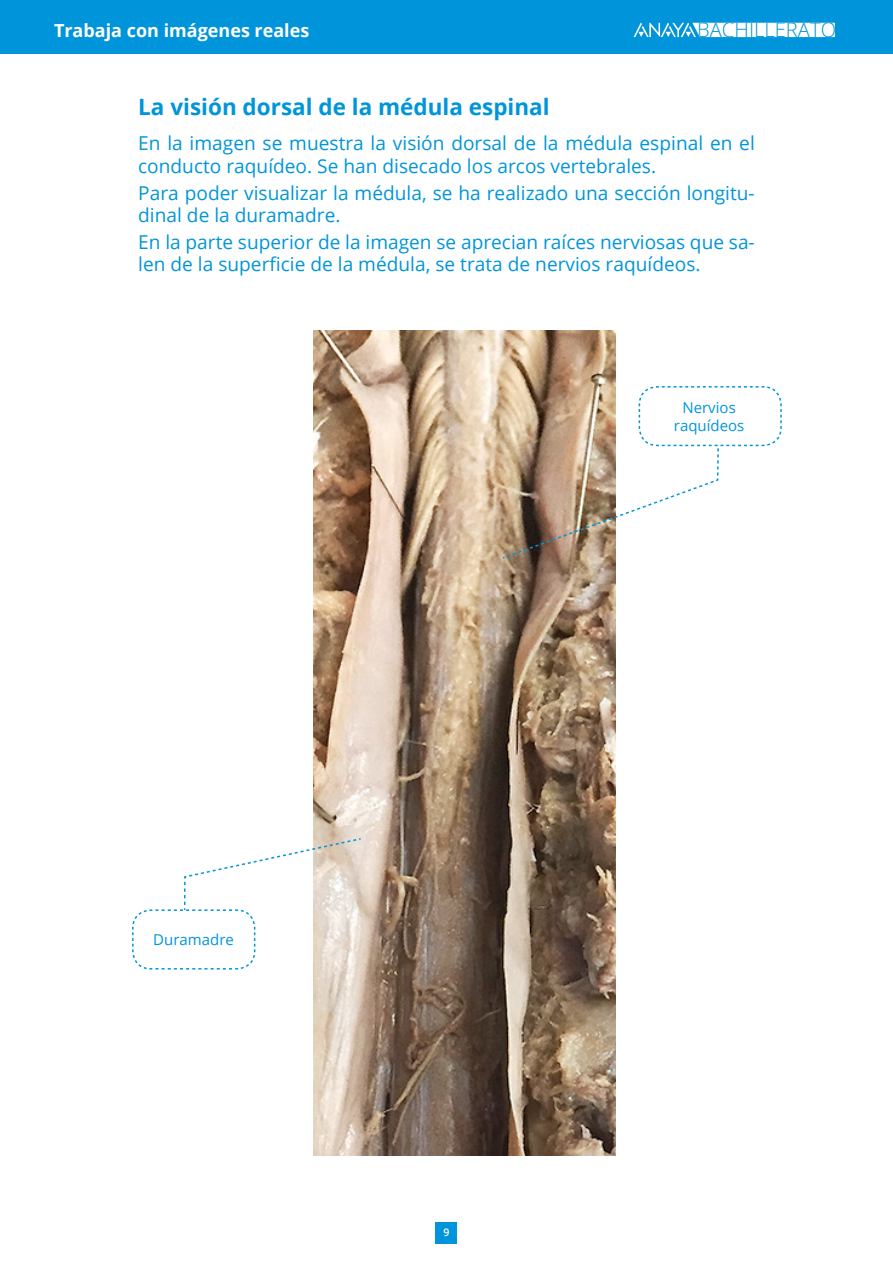
<style>
.page{position:relative;width:893px;height:1263px;background:#fff}
.page>*{position:absolute;margin:0;border:0;box-sizing:border-box;transform-origin:0 0}
.nuclTitul1G{font:700 22.5px "Open Sans";color:#0095da}
.t1{font:300 20.25px "Open Sans";color:#0095da}
.textoNormalG{font:19.2px/22.5px "Open Sans";color:#0095da}
.t2{font:700 18px "Open Sans";color:#fff}
.TextoEsquemaRedonda{font:15px/18px "Open Sans";color:#0095da;text-align:center}
.t3{font:600 10.5px "Open Sans";color:#fff}
</style>
<div class="page">
<div style="left:0;top:0;width:893px;height:54px;background:#0095da"></div>
<svg style="left:634px;top:22px;width:201px;height:15px"></svg>
<div style="left:436px;top:1222px;width:21px;height:21px;background:#0095da"></div>
<img style="left:313px;top:330px;width:303px;height:825px">
<svg style="left:501px;top:385px;width:281px;height:175px"></svg>
<svg style="left:132px;top:837px;width:230px;height:133px"></svg>
<p class="t2" style="left:54px;top:18px;width:257px">Trabaja con imágenes reales</p>
<p class="t1" style="left:697px;top:16px;width:140px">BACHILLERATO</p>
<p class="nuclTitul1G" style="left:138px;top:91px;width:413px">La visión dorsal de la médula espinal</p>
<p class="textoNormalG" style="left:138px;top:132px;width:618px">En la imagen se muestra la visión dorsal de la médula espinal en el conducto raquídeo. Se han disecado los arcos vertebrales.</p>
<p class="textoNormalG" style="left:138px;top:181px;width:618px">Para poder visualizar la médula, se ha realizado una sección longitu&shy;dinal de la duramadre.</p>
<p class="textoNormalG" style="left:138px;top:230px;width:618px">En la parte superior de la imagen se aprecian raíces nerviosas que sa&shy;len de la superficie de la médula, se trata de nervios raquídeos.</p>
<p class="TextoEsquemaRedonda" style="left:153px;top:930px;width:82px">Duramadre</p>
<p class="t3" style="left:443px;top:1224px;width:7px">9</p>
<p class="TextoEsquemaRedonda" style="left:674px;top:398px;width:72px">Nervios raquídeos</p>
</div>
